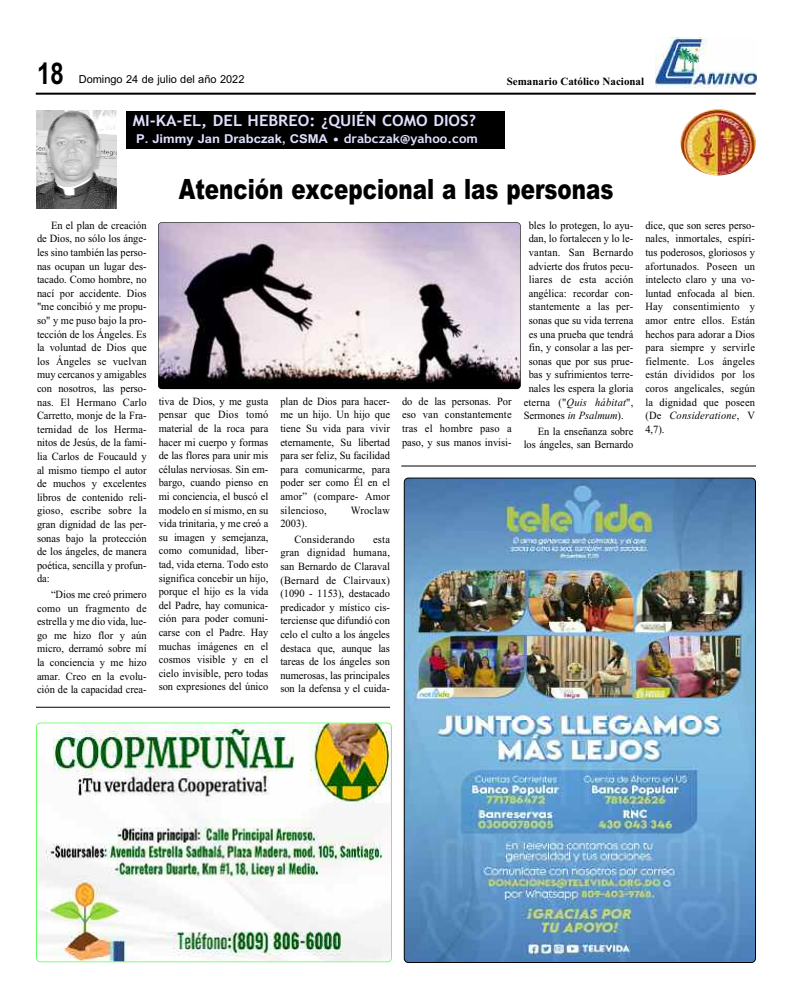
<style>
.page{position:relative;width:792px;height:1008px;background:#fff}
.page>*{position:absolute;margin:0;border:0;box-sizing:border-box;transform-origin:0 0}
.t1{font:700 30px "Arial";color:#000;scale:.8 1}
.t2{font:900 28px "Arial";color:#000;scale:.76 1}
.t3{font:700 15.6px "Trebuchet MS";color:#e0e0ff;scale:1.07 1}
.t4{font:700 12.2px "Arial";color:#e0e0ff;scale:1.07 1}
.t5{font:11px/13.6px "Times New Roman";color:#000;text-align:justify;scale:.95 1}
.t6{font:11px/15.6px "Times New Roman";letter-spacing:.02em;color:#000;scale:.95 1}
.t7{font:11px "Arial";color:#000}
.t8{font:700 11px "Times New Roman";color:#000}
.t9{font:italic 11px "Times New Roman";letter-spacing:.02em;color:#000;scale:.95 1}
.s1{font-family:"Trebuchet MS";font-size:12.4px}
.s2{font-style:normal}
.s3{font-style:italic}
</style>
<div class="page">
<img style="left:656px;top:37px;width:100px;height:51px">
<hr style="left:36px;top:93px;width:720px;height:2px;background:#000">
<div style="left:126px;top:111px;width:378px;height:38px;background:#000"></div>
<img style="left:36px;top:110px;width:81px;height:98px">
<img style="left:680px;top:109px;width:76px;height:66px;border-radius:50%">
<img style="left:158px;top:222px;width:363px;height:167px;border-radius:4px">
<div style="left:158px;top:222px;width:363px;height:167px;border:1px solid #000;border-radius:4px"></div>
<img style="left:404px;top:478px;width:352px;height:485px">
<hr style="left:401px;top:466px;width:355px;height:1px;background:#000">
<img style="left:38px;top:724px;width:353px;height:237px">
<hr style="left:36px;top:707px;width:354px;height:1px;background:#000">
<h1 class="t1" style="left:37px;top:56px;width:35px">18</h1>
<p class="t7" style="left:79px;top:72px;width:167px">Domingo 24 de julio del año 2022</p>
<p class="t8" style="left:507px;top:75px;width:139px">Semanario Católico Nacional</p>
<h3 class="t3" style="left:133px;top:111px;width:322px">MI-KA-EL, DEL HEBREO: ¿QUIÉN COMO DIOS?</h3>
<p class="t4" style="left:136px;top:132px;width:321px">P. Jimmy Jan Drabczak, CSMA <span class="s1">• drabczak@yahoo.com</span></p>
<h2 class="t2" style="left:179px;top:173px;width:574px">Atención excepcional a las personas</h2>
<p class="t5" style="left:37px;top:218px;width:117px;text-indent:14px">En el plan de creación de Dios, no sólo los ánge&shy;les sino también las perso&shy;nas ocupan un lugar des&shy;tacado. Como hombre, no nací por accidente. Dios "me concibió y me propu&shy;so" y me puso bajo la pro&shy;tección de los Ángeles. Es la voluntad de Dios que los Ángeles se vuelvan muy cercanos y amigables con nosotros, las perso&shy;nas. El Hermano Carlo Carretto, monje de la Fra&shy;ternidad de los Herma&shy;nitos de Jesús, de la fami&shy;lia Carlos de Foucauld y al mismo tiempo el autor de muchos y excelentes libros de contenido reli&shy;gioso, escribe sobre la gran dignidad de las per&shy;sonas bajo la protección de los ángeles, de manera poética, sencilla y profun&shy;da:</p>
<p class="t5" style="left:37px;top:587px;width:117px;text-indent:14px">“Dios me creó primero como un fragmento de estrella y me dio vida, lue&shy;go me hizo flor y aún micro, derramó sobre mí la conciencia y me hizo amar. Creo en la evolu&shy;ción de la capacidad crea-</p>
<p class="t5" style="left:159px;top:394px;width:117px">tiva de Dios, y me gusta pensar que Dios tomó material de la roca para hacer mi cuerpo y formas de las flores para unir mis células nerviosas. Sin em&shy;bargo, cuando pienso en mi conciencia, el buscó el modelo en sí mismo, en su vida trinitaria, y me creó a su imagen y semejanza, como comunidad, liber&shy;tad, vida eterna. Todo esto significa concebir un hijo, porque el hijo es la vida del Padre, hay comunica&shy;ción para poder comuni&shy;carse con el Padre. Hay muchas imágenes en el cosmos visible y en el cielo invisible, pero todas son expresiones del único</p>
<p class="t5" style="left:280px;top:394px;width:117px">plan de Dios para hacer&shy;me un hijo. Un hijo que tiene Su vida para vivir eternamente, Su libertad para ser feliz, Su facilidad para comunicarme, para poder ser como Él en el amor” (compare- Amor silencioso,</p>
<p class="t6" style="left:351px;top:502px;width:43px">Wroclaw</p>
<p class="t6" style="left:294px;top:516px;width:65px;text-indent:-14px">2003).<br>Considerando</p>
<p class="t5" style="left:280px;top:532px;width:117px;text-indent:93px">esta gran dignidad humana, san Bernardo de Claraval (Bernard de Clairvaux) (1090 - 1153), destacado predicador y místico cis&shy;terciense que difundió con celo el culto a los ángeles destaca que, aunque las tareas de los ángeles son numerosas, las principales son la defensa y el cuida-</p>
<p class="t5" style="left:402px;top:394px;width:117px">do de las personas. Por eso van constantemente tras el hombre paso a paso, y sus manos invisi-</p>
<p class="t5" style="left:529px;top:218px;width:112px">bles lo protegen, lo ayu-</p>
<p class="t5" style="left:529px;top:232px;width:112px">dan, lo fortalecen y lo le-</p>
<p class="t6" style="left:529px;top:244px;width:112px">vantan. San Bernardo</p>
<p class="t5" style="left:529px;top:259px;width:112px">advierte dos frutos pecu-</p>
<p class="t6" style="left:529px;top:272px;width:112px">liares de esta acción</p>
<p class="t5" style="left:529px;top:286px;width:112px">angélica: recordar con-</p>
<p class="t5" style="left:529px;top:300px;width:112px">stantemente a las per-</p>
<p class="t5" style="left:529px;top:313px;width:112px">sonas que su vida terrena</p>
<p class="t5" style="left:529px;top:327px;width:112px">es una prueba que tendrá</p>
<p class="t5" style="left:529px;top:341px;width:112px">fin, y consolar a las per-</p>
<p class="t5" style="left:529px;top:354px;width:112px">sonas que por sus prue-</p>
<p class="t5" style="left:529px;top:368px;width:112px">bas y sufrimientos terre-</p>
<p class="t5" style="left:529px;top:381px;width:112px">nales les espera la gloria</p>
<p class="t9" style="left:524px;top:395px;width:117px"><span class="s2">eterna ("</span>Quis hábitat<span class="s2">",</span></p>
<p class="t5" style="left:524px;top:409px;width:107px">Sermones <span class="s3">in Psalmum</span>).</p>
<p class="t5" style="left:524px;top:424px;width:117px;text-align:right">En la enseñanza sobre los ángeles, san Bernardo</p>
<p class="t5" style="left:645px;top:218px;width:117px">dice, que son seres perso&shy;nales, inmortales, espíri&shy;tus poderosos, gloriosos y afortunados. Poseen un intelecto claro y una vo&shy;luntad enfocada al bien.<br>Hay consentimiento y amor entre ellos. Están hechos para adorar a Dios para siempre y servirle fielmente. Los ángeles están divididos por los coros angelicales, según la dignidad que poseen (De <span class="s3">Consideratione</span>, V 4,7).</p>
</div>
